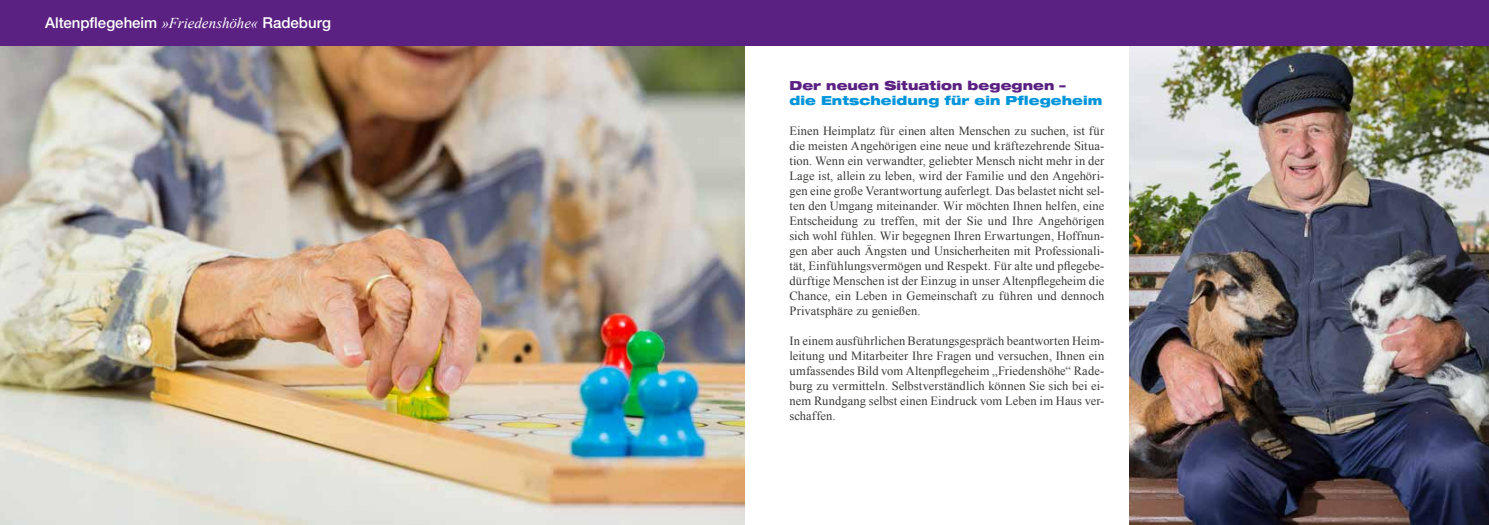
<style>
.page{position:relative;width:1489px;height:525px;background:#fff}
.page>*{position:absolute;margin:0;border:0;box-sizing:border-box;transform-origin:0 0}
.t1{font:500 15px "Helvetica Neue LT Std";color:#fff}
.t2{font:12.5px/15px "Times New Roman";letter-spacing:.005em;color:#3a3a39;text-align:justify}
.t3{font:900 expanded 12.5px "Helvetica Neue LT Std";letter-spacing:.005em;color:#0095da}
.t4{font:900 expanded 12.5px "Helvetica Neue LT Std";letter-spacing:.005em;color:#5b2182}
.s1{font-family:"Times New Roman";font-weight:400;font-style:italic}
</style>
<div class="page">
<img style="left:0;top:45px;width:744px;height:479px">
<img style="left:1129px;top:45px;width:359px;height:479px">
<div style="left:0;top:0;width:1488px;height:45px;background:#5b2182"></div>
<p class="t1" style="left:45px;top:13px;width:287px">Altenpflegeheim <span class="s1">»Friedenshöhe«</span> Radeburg</p>
<p class="t4" style="left:789px;top:77px;width:278px">Der neuen Situation begegnen –</p>
<p class="t3" style="left:789px;top:92px;width:314px">die Entscheidung für ein Pflegeheim</p>
<p class="t2" style="left:789px;top:123px;width:316px">Einen Heimplatz für einen alten Menschen zu suchen, ist für die meisten Angehörigen eine neue und kräftezehrende Situa&shy;tion. Wenn ein verwandter, geliebter Mensch nicht mehr in der Lage ist, allein zu leben, wird der Familie und den Angehöri&shy;gen eine große Verantwortung auferlegt. Das belastet nicht sel&shy;ten den Umgang miteinander. Wir möchten Ihnen helfen, eine Entscheidung zu treffen, mit der Sie und Ihre Angehörigen sich wohl fühlen. Wir begegnen Ihren Erwartungen, Hoffnun&shy;gen aber auch Ängsten und Unsicherheiten mit Professionali&shy;tät, Einfühlungsvermögen und Respekt. Für alte und pflegebe&shy;dürftige Menschen ist der Einzug in unser Altenpflegeheim die Chance, ein Leben in Gemeinschaft zu führen und dennoch Privatsphäre zu genießen.</p>
<p class="t2" style="left:789px;top:333px;width:316px">In einem ausführlichen Beratungsgespräch beantworten Heim&shy;leitung und Mitarbeiter Ihre Fragen und versuchen, Ihnen ein umfassendes Bild vom Altenpflegeheim „Friedenshöhe“ Rade&shy;burg zu vermitteln. Selbstverständlich können Sie sich bei ei&shy;nem Rundgang selbst einen Eindruck vom Leben im Haus ver&shy;schaffen.</p>
</div>
